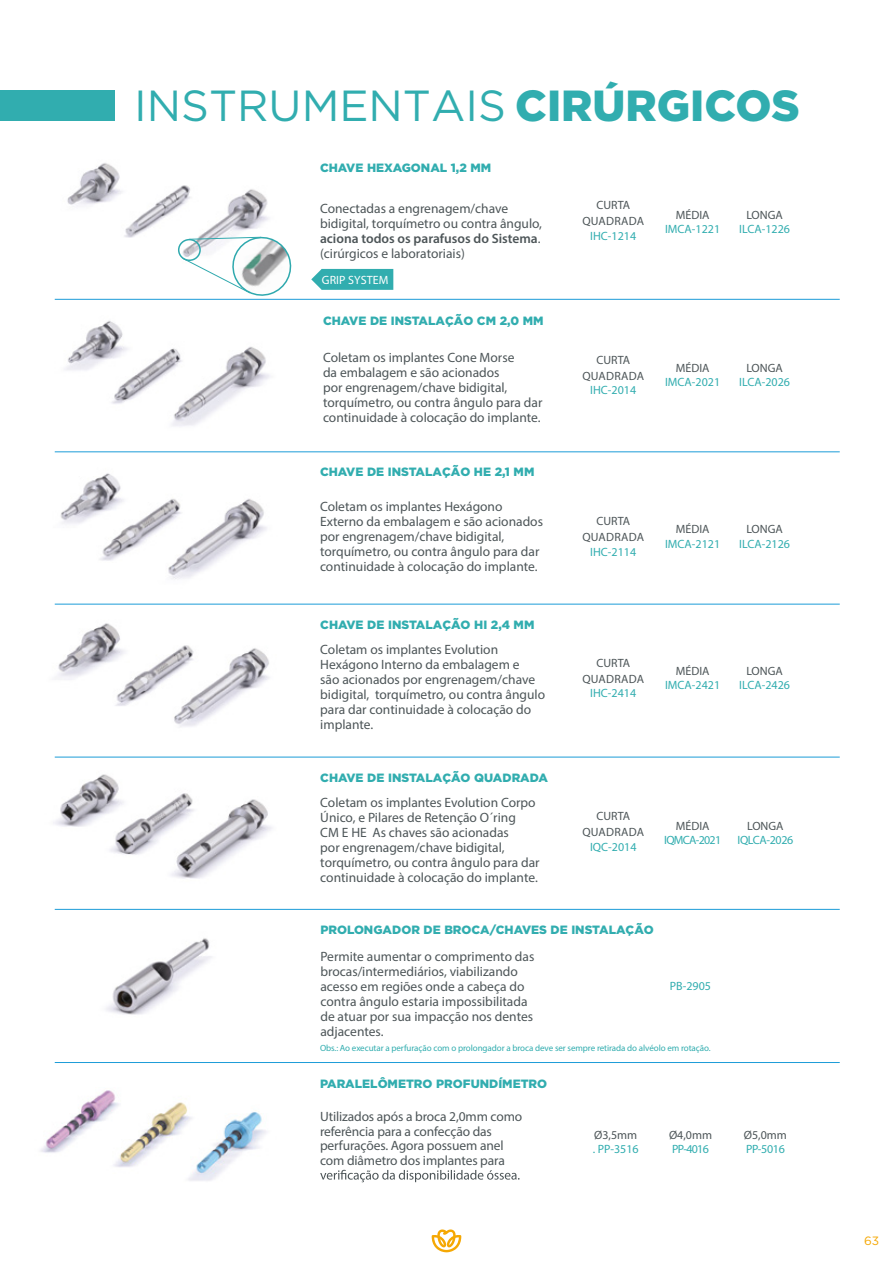
<style>
.page{position:relative;width:893px;height:1263px;background:#fff}
.page>*{position:absolute;margin:0;border:0;box-sizing:border-box;transform-origin:0 0}
.t1{font:43.5px "Gotham";color:#31adaf}
.t2{font:13.5px/15px "Myriad Pro";color:#4d5558}
.t3{font:900 12px "Gotham";color:#31adaf}
.t4{font:12px "Myriad Pro";color:#31adaf}
.t5{font:12px/16.2px "Myriad Pro";color:#4d5558;text-align:center}
.t6{font:12px "Myriad Pro";letter-spacing:-.06em;color:#31adaf}
.t7{font:12px "Myriad Pro";letter-spacing:-.03em;color:#31adaf}
.t8{font:12px "Myriad Pro";letter-spacing:.01em;color:#fff}
.t9{font:12px "Gotham";color:#f5a804}
.t10{font:9px "Myriad Pro";letter-spacing:-.01em;color:#31adaf}
.s1{font-weight:900}
.s2{font-weight:600}
</style>
<div class="page">
<svg style="left:432px;top:1229px;width:29px;height:23px"></svg>
<img style="left:40px;top:1090px;width:227px;height:91px">
<svg style="left:320px;top:1170px;width:200px;height:12px"></svg>
<img style="left:54px;top:908px;width:266px;height:107px">
<img style="left:67px;top:163px;width:202px;height:96px">
<img style="left:65px;top:320px;width:205px;height:106px">
<img style="left:54px;top:452px;width:213px;height:127px">
<img style="left:54px;top:604px;width:215px;height:123px">
<img style="left:53px;top:756px;width:267px;height:123px">
<div style="left:0;top:91px;width:115px;height:30px;background:#31adaf"></div>
<hr style="left:55px;top:299px;width:785px;height:1px;background:#1c9cd8">
<hr style="left:55px;top:452px;width:785px;height:1px;background:#1c9cd8">
<hr style="left:55px;top:757px;width:785px;height:1px;background:#1c9cd8">
<hr style="left:55px;top:604px;width:785px;height:1px;background:#1c9cd8">
<hr style="left:55px;top:909px;width:785px;height:1px;background:#1c9cd8">
<hr style="left:55px;top:1062px;width:785px;height:1px;background:#1c9cd8">
<svg style="left:311px;top:269px;width:11px;height:21px"></svg>
<div style="left:322px;top:269px;width:71px;height:21px;background:#31adaf"></div>
<div style="left:178px;top:239px;width:23px;height:22px;border:2px solid #2fa9ae;border-radius:50%"></div>
<svg style="left:182px;top:234px;width:112px;height:65px"></svg>
<h1 class="t1" style="left:134px;top:81px;width:667px">INSTRUMENTAIS <span class="s1">CIRÚRGICOS</span></h1>
<p class="t3" style="left:320px;top:159px;width:173px">CHAVE HEXAGONAL 1,2 MM</p>
<p class="t2" style="left:320px;top:201px;width:224px">Conectadas a engrenagem/chave bidigital, torquímetro ou contra ângulo, <span class="s2">aciona todos os parafusos do Sistema</span>. (cirúrgicos e laboratoriais)</p>
<p class="t5" style="left:582px;top:197px;width:63px">CURTA<br>QUADRADA</p>
<p class="t4" style="left:590px;top:228px;width:47px">IHC-1214</p>
<p class="t8" style="left:322px;top:272px;width:68px">GRIP SYSTEM</p>
<p class="t3" style="left:323px;top:312px;width:222px">CHAVE DE INSTALAÇÃO CM 2,0 MM</p>
<p class="t2" style="left:323px;top:350px;width:221px">Coletam os implantes Cone Morse<br>da embalagem e são acionados<br>por engrenagem/chave bidigital, torquímetro, ou contra ângulo para dar continuidade à colocação do implante.</p>
<p class="t5" style="left:582px;top:351px;width:63px">CURTA<br>QUADRADA</p>
<p class="t4" style="left:590px;top:383px;width:47px">IHC-2014</p>
<p class="t3" style="left:320px;top:464px;width:216px">CHAVE DE INSTALAÇÃO HE 2,1 MM</p>
<p class="t2" style="left:320px;top:499px;width:225px">Coletam os implantes Hexágono Externo da embalagem e são acionados por engrenagem/chave bidigital, torquímetro, ou contra ângulo para dar continuidade à colocação do implante.</p>
<p class="t5" style="left:582px;top:513px;width:63px">CURTA<br>QUADRADA</p>
<p class="t4" style="left:590px;top:544px;width:47px">IHC-2114</p>
<p class="t5" style="left:676px;top:206px;width:35px">MÉDIA</p>
<p class="t4" style="left:665px;top:222px;width:57px">IMCA-1221</p>
<p class="t5" style="left:676px;top:360px;width:35px">MÉDIA</p>
<p class="t4" style="left:665px;top:375px;width:57px">IMCA-2021</p>
<p class="t5" style="left:676px;top:521px;width:35px">MÉDIA</p>
<p class="t4" style="left:665px;top:536px;width:57px">IMCA-2121</p>
<p class="t3" style="left:320px;top:617px;width:216px">CHAVE DE INSTALAÇÃO HI 2,4 MM</p>
<p class="t2" style="left:320px;top:642px;width:226px">Coletam os implantes Evolution<br>Hexágono Interno da embalagem e<br>são acionados por engrenagem/chave bidigital, torquímetro, ou contra ângulo para dar continuidade à colocação do implante.</p>
<p class="t5" style="left:582px;top:654px;width:63px">CURTA<br>QUADRADA</p>
<p class="t4" style="left:590px;top:686px;width:47px">IHC-2414</p>
<p class="t5" style="left:676px;top:662px;width:35px">MÉDIA</p>
<p class="t4" style="left:665px;top:678px;width:57px">IMCA-2421</p>
<p class="t3" style="left:320px;top:770px;width:229px">CHAVE DE INSTALAÇÃO QUADRADA</p>
<p class="t2" style="left:320px;top:794px;width:221px">Coletam os implantes Evolution Corpo Único, e Pilares de Retenção O´ring<br>CM E HE As chaves são acionadas<br>por engrenagem/chave bidigital, torquímetro, ou contra ângulo para dar continuidade à colocação do implante.</p>
<p class="t5" style="left:582px;top:808px;width:63px">CURTA<br>QUADRADA</p>
<p class="t4" style="left:590px;top:839px;width:48px">IQC-2014</p>
<p class="t5" style="left:676px;top:817px;width:35px">MÉDIA</p>
<p class="t6" style="left:664px;top:832px;width:59px">IQMCA-2021</p>
<p class="t3" style="left:320px;top:922px;width:335px">PROLONGADOR DE BROCA/CHAVES DE INSTALAÇÃO</p>
<p class="t2" style="left:320px;top:948px;width:215px">Permite aumentar o comprimento das brocas/intermediários, viabilizando acesso em regiões onde a cabeça do contra ângulo estaria impossibilitada de atuar por sua impacção nos dentes adjacentes.</p>
<p class="t4" style="left:670px;top:978px;width:43px">PB-2905</p>
<p class="t10" style="left:320px;top:1042px;width:392px">Obs.: Ao executar a perfuração com o prolongador a broca deve ser sempre retirada do alvéolo em rotação.</p>
<p class="t3" style="left:320px;top:1075px;width:229px">PARALELÔMETRO PROFUNDÍMETRO</p>
<p class="t2" style="left:320px;top:1109px;width:204px;line-height:14.5px">Utilizados após a broca 2,0mm como referência para a confecção das perfurações. Agora possuem anel com diâmetro dos implantes para</p>
<p class="t5" style="left:594px;top:1126px;width:45px">Ø3,5mm</p>
<p class="t4" style="left:593px;top:1141px;width:47px">. PP-3516</p>
<p class="t5" style="left:669px;top:1126px;width:45px">Ø4,0mm</p>
<p class="t4" style="left:672px;top:1141px;width:38px">PP-4016</p>
<p class="t5" style="left:746px;top:206px;width:38px">LONGA</p>
<p class="t4" style="left:739px;top:222px;width:52px">ILCA-1226</p>
<p class="t5" style="left:746px;top:360px;width:38px">LONGA</p>
<p class="t4" style="left:739px;top:375px;width:52px">ILCA-2026</p>
<p class="t5" style="left:746px;top:521px;width:38px">LONGA</p>
<p class="t4" style="left:739px;top:536px;width:52px">ILCA-2126</p>
<p class="t5" style="left:746px;top:662px;width:38px">LONGA</p>
<p class="t4" style="left:739px;top:678px;width:52px">ILCA-2426</p>
<p class="t5" style="left:747px;top:817px;width:38px">LONGA</p>
<p class="t7" style="left:737px;top:832px;width:57px">IQLCA-2026</p>
<p class="t5" style="left:744px;top:1126px;width:45px">Ø5,0mm</p>
<p class="t4" style="left:746px;top:1141px;width:40px">PP-5016</p>
<p class="t9" style="left:864px;top:1234px;width:17px">63</p>
</div>
